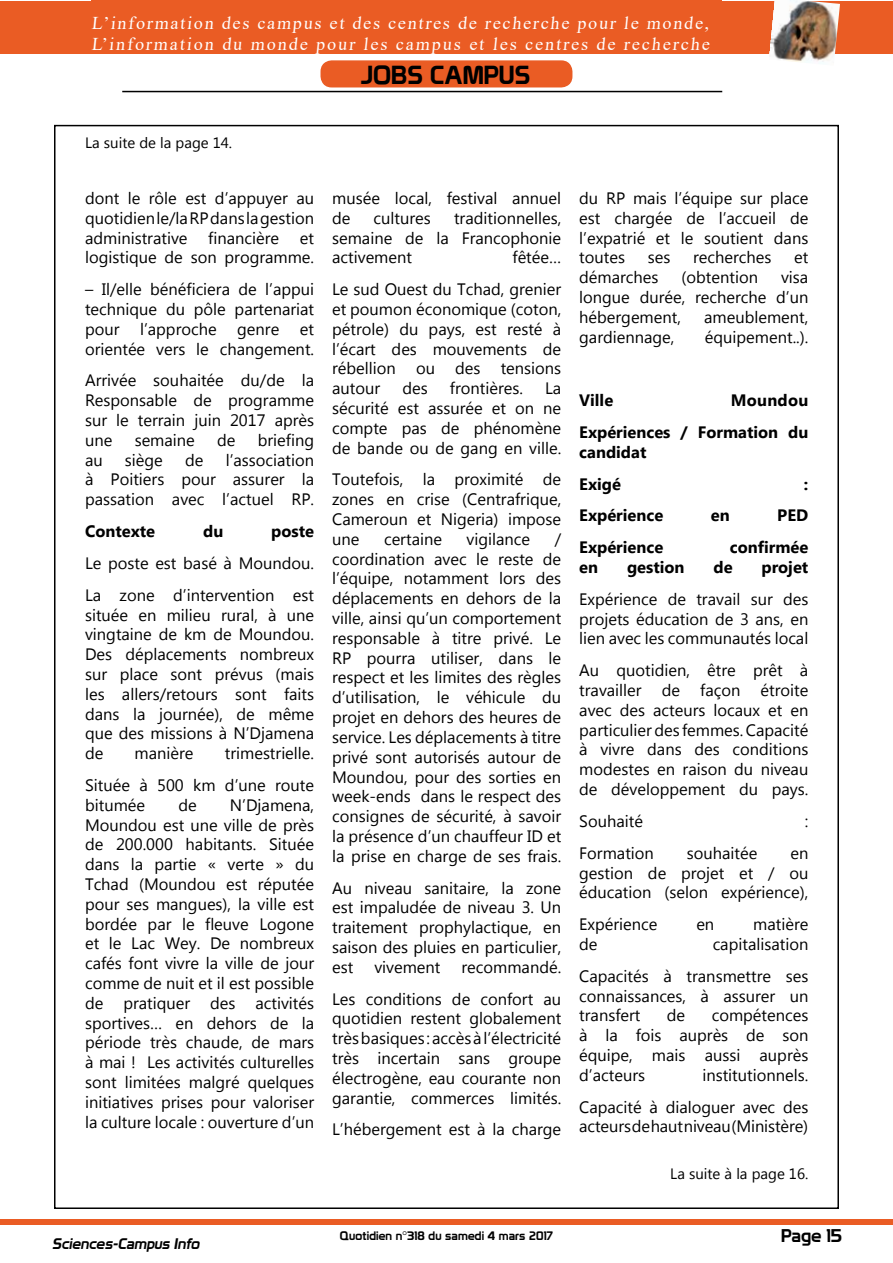
<style>
.page{position:relative;width:893px;height:1263px;background:#fff}
.page>*{position:absolute;margin:0;border:0;box-sizing:border-box;transform-origin:0 0}
.t1{font:25.5px "Prototype";color:#000}
.t2{font:18px/21.6px "Times New Roman";letter-spacing:.105em;color:#fff}
.t3{font:18px "Prototype";color:#000}
.t4{font:16.5px/19.8px "Myanmar Text";color:#000;text-align:justify}
.t5{font:700 16.5px/31.8px "Myanmar Text";color:#000;text-align:right}
.t6{font:15px "Myanmar Text";color:#000}
.t7{font:italic 15px "Prototype";color:#000}
.t8{font:12px "Prototype";letter-spacing:.01em;color:#000}
</style>
<div class="page">
<div style="left:0;top:1219px;width:893px;height:6px;background:#ea5c24"></div>
<div style="left:0;top:2px;width:893px;height:52px;background:#ea5c24"></div>
<div style="left:91px;top:0;width:631px;height:51px;background:#ea5c24"></div>
<img style="left:768px;top:0;width:72px;height:64px">
<hr style="left:122px;top:91px;width:600px;height:1px;background:#000">
<div style="left:321px;top:61px;width:251px;height:26px;background:#ea5c24;border-radius:11px"></div>
<div style="left:320px;top:60px;width:252px;height:27px;border:2px solid #ea5c24;border-radius:11px"></div>
<p class="t2" style="left:91px;top:11px;width:622px">L’information des campus et des centres de recherche pour le monde,<br>L’information du monde pour les campus et les centres de recherche</p>
<h1 class="t1" style="left:361px;top:60px;width:170px">JOBS CAMPUS</h1>
<p class="t6" style="left:85px;top:134px;width:149px">La suite de la page 14.</p>
<p class="t4" style="left:85px;top:188px;width:231px">dont le rôle est d’appuyer au quotidien le/la RP dans la gestion administrative</p>
<p class="t4" style="left:208px;top:228px;width:72px">financière</p>
<p class="t4" style="left:85px;top:228px;width:231px;text-align:right">et<br>logistique de son programme.</p>
<p class="t4" style="left:85px;top:280px;width:231px">– Il/elle bénéficiera de l’appui technique du pôle partenariat pour l’approche genre et orientée vers le changement.</p>
<p class="t4" style="left:85px;top:371px;width:231px">Arrivée souhaitée du/de la Responsable de programme sur le terrain juin 2017 après une</p>
<p class="t4" style="left:135px;top:430px;width:62px">semaine</p>
<p class="t4" style="left:217px;top:430px;width:20px">de</p>
<p class="t4" style="left:258px;top:430px;width:58px">briefing</p>
<p class="t4" style="left:85px;top:450px;width:19px">au</p>
<p class="t4" style="left:125px;top:450px;width:39px">siège</p>
<p class="t4" style="left:185px;top:450px;width:20px">de</p>
<p class="t4" style="left:85px;top:450px;width:231px;text-indent:141px">l’association à Poitiers pour assurer la passation avec l’actuel RP.</p>
<p class="t5" style="left:85px;top:515px;width:72px">Contexte</p>
<p class="t5" style="left:203px;top:515px;width:22px">du</p>
<p class="t5" style="left:271px;top:515px;width:44px">poste</p>
<p class="t4" style="left:85px;top:547px;width:231px;line-height:31.8px">Le poste est basé à Moundou.<br>La zone d’intervention est</p>
<p class="t4" style="left:85px;top:605px;width:231px">située en milieu rural, à une vingtaine de km de Moundou.<br>Des déplacements nombreux sur place sont prévus (mais les allers/retours sont faits dans la journée), de même que des missions à N’Djamena de</p>
<p class="t4" style="left:135px;top:743px;width:60px">manière</p>
<p class="t4" style="left:85px;top:737px;width:231px;line-height:31.8px;text-align:right">trimestrielle.<br>Située à 500 km d’une route</p>
<p class="t4" style="left:85px;top:795px;width:62px">bitumée</p>
<p class="t4" style="left:178px;top:795px;width:20px">de</p>
<p class="t4" style="left:85px;top:795px;width:231px;text-indent:145px">N’Djamena, Moundou est une ville de près de 200.000 habitants. Située dans la partie « verte » du Tchad (Moundou est réputée pour ses mangues), la ville est bordée par le fleuve Logone et le Lac Wey. De nombreux cafés font vivre la ville de jour comme de nuit et il est possible de pratiquer des activités sportives… en dehors de la période très chaude, de mars à mai ! Les activités culturelles sont limitées malgré quelques initiatives prises pour valoriser la culture locale : ouverture d’un</p>
<p class="t4" style="left:332px;top:188px;width:231px">musée local, festival annuel de</p>
<p class="t4" style="left:332px;top:208px;width:231px;text-indent:122px">traditionnelles, semaine de la Francophonie activement</p>
<p class="t4" style="left:374px;top:208px;width:59px">cultures</p>
<p class="t4" style="left:332px;top:242px;width:231px;line-height:31.8px;text-align:right">fêtée…<br>Le sud Ouest du Tchad, grenier</p>
<p class="t4" style="left:332px;top:299px;width:231px">et poumon économique (coton, pétrole) du pays, est resté à l’écart des mouvements de rébellion ou des tensions autour</p>
<p class="t4" style="left:402px;top:379px;width:27px">des</p>
<p class="t4" style="left:450px;top:379px;width:75px">frontières.</p>
<p class="t4" style="left:332px;top:379px;width:231px;text-indent:213px">La sécurité est assurée et on ne compte pas de phénomène de bande ou de gang en ville.</p>
<p class="t4" style="left:332px;top:470px;width:231px">Toutefois, la proximité de zones en crise (Centrafrique, Cameroun et Nigeria) impose une</p>
<p class="t4" style="left:384px;top:529px;width:59px">certaine</p>
<p class="t4" style="left:467px;top:529px;width:65px">vigilance</p>
<p class="t4" style="left:332px;top:529px;width:231px;text-indent:223px">/ coordination avec le reste de l’équipe, notamment lors des déplacements en dehors de la ville, ainsi qu’un comportement responsable à titre privé. Le RP pourra utiliser, dans le respect et les limites des règles d’utilisation, le véhicule du projet en dehors des heures de service. Les déplacements à titre privé sont autorisés autour de Moundou, pour des sorties en week-ends dans le respect des consignes de sécurité, à savoir la présence d’un chauffeur ID et la prise en charge de ses frais.</p>
<p class="t4" style="left:332px;top:878px;width:231px">Au niveau sanitaire, la zone est impaludée de niveau 3. Un traitement prophylactique, en saison des pluies en particulier, est</p>
<p class="t4" style="left:332px;top:951px;width:231px;line-height:31.8px;text-align:right">recommandé.<br>Les conditions de confort au</p>
<p class="t4" style="left:332px;top:1009px;width:231px">quotidien restent globalement très basiques : accès à l’électricité très incertain sans groupe électrogène, eau courante non garantie, commerces limités.</p>
<p class="t4" style="left:332px;top:1120px;width:231px">L’hébergement est à la charge</p>
<p class="t4" style="left:374px;top:957px;width:68px">vivement</p>
<p class="t4" style="left:579px;top:188px;width:231px">du RP mais l’équipe sur place est chargée de l’accueil de l’expatrié et le soutient dans toutes</p>
<p class="t4" style="left:648px;top:248px;width:24px">ses</p>
<p class="t4" style="left:693px;top:248px;width:80px">recherches</p>
<p class="t4" style="left:794px;top:248px;width:16px">et</p>
<p class="t4" style="left:579px;top:268px;width:81px">démarches</p>
<p class="t4" style="left:681px;top:268px;width:78px">(obtention</p>
<p class="t4" style="left:579px;top:268px;width:231px;text-indent:202px">visa longue durée, recherche d’un hébergement,</p>
<p class="t4" style="left:704px;top:307px;width:106px">ameublement,</p>
<p class="t4" style="left:579px;top:327px;width:97px">gardiennage,</p>
<p class="t4" style="left:705px;top:327px;width:105px">équipement..).</p>
<p class="t5" style="left:579px;top:385px;width:35px">Ville</p>
<p class="t5" style="left:579px;top:385px;width:231px">Moundou<br>Expériences / Formation du</p>
<p class="t5" style="left:579px;top:436px;width:69px;text-align:left">candidat<br>Exigé</p>
<p class="t5" style="left:804px;top:468px;width:6px">:</p>
<p class="t5" style="left:579px;top:500px;width:86px">Expérience</p>
<p class="t5" style="left:711px;top:500px;width:20px">en</p>
<p class="t5" style="left:777px;top:500px;width:33px">PED</p>
<p class="t5" style="left:579px;top:532px;width:86px">Expérience</p>
<p class="t5" style="left:730px;top:532px;width:80px">confirmée</p>
<p class="t5" style="left:579px;top:551px;width:20px">en</p>
<p class="t5" style="left:627px;top:551px;width:59px">gestion</p>
<p class="t5" style="left:713px;top:551px;width:21px">de</p>
<p class="t5" style="left:761px;top:551px;width:48px">projet</p>
<p class="t4" style="left:579px;top:589px;width:231px">Expérience de travail sur des projets éducation de 3 ans, en lien avec les communautés local</p>
<p class="t4" style="left:579px;top:661px;width:231px">Au quotidien, être prêt à travailler de façon étroite avec des acteurs locaux et en particulier des femmes. Capacité à vivre dans des conditions modestes en raison du niveau de développement du pays.</p>
<p class="t4" style="left:579px;top:811px;width:65px">Souhaité</p>
<p class="t4" style="left:805px;top:811px;width:5px">:</p>
<p class="t4" style="left:579px;top:843px;width:76px">Formation</p>
<p class="t4" style="left:687px;top:843px;width:72px">souhaitée</p>
<p class="t4" style="left:579px;top:843px;width:231px;text-indent:211px">en gestion de projet et / ou éducation (selon expérience),</p>
<p class="t4" style="left:579px;top:914px;width:80px">Expérience</p>
<p class="t4" style="left:696px;top:914px;width:19px">en</p>
<p class="t4" style="left:753px;top:914px;width:57px">matière</p>
<p class="t4" style="left:579px;top:934px;width:20px">de</p>
<p class="t4" style="left:579px;top:928px;width:231px;line-height:31.8px;text-align:right">capitalisation<br>Capacités à transmettre ses</p>
<p class="t4" style="left:579px;top:986px;width:231px">connaissances, à assurer un transfert</p>
<p class="t4" style="left:579px;top:1006px;width:231px;text-indent:132px">compétences à la fois auprès de son équipe, mais aussi auprès d’acteurs</p>
<p class="t4" style="left:667px;top:1006px;width:20px">de</p>
<p class="t4" style="left:579px;top:1059px;width:231px;line-height:31.8px;text-align:right">institutionnels.<br>Capacité à dialoguer avec des</p>
<p class="t4" style="left:579px;top:1117px;width:231px">acteurs de haut niveau (Ministère)</p>
<p class="t6" style="left:670px;top:1165px;width:140px">La suite à la page 16.</p>
<p class="t7" style="left:52px;top:1234px;width:152px">Sciences-Campus Info</p>
<p class="t3" style="left:781px;top:1225px;width:62px">Page 15</p>
<p class="t8" style="left:340px;top:1228px;width:214px">Quotidien n°318 du samedi 4 mars 2017</p>
</div>
